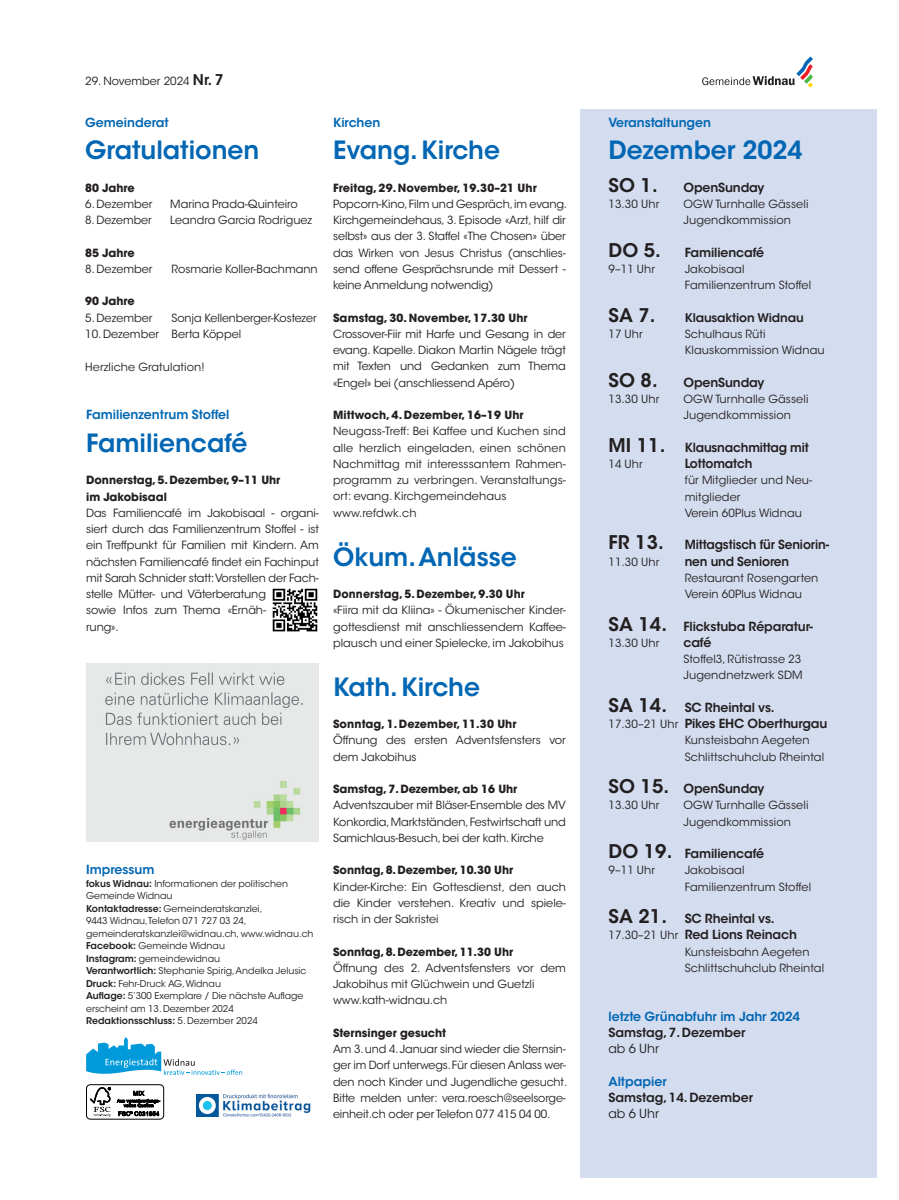
<style>
.page{position:relative;width:899px;height:1200px;background:#fff}
.page>*{position:absolute;margin:0;border:0;box-sizing:border-box;transform-origin:0 0}
.t1{font:600 25px "ITC Avant Garde Std";color:#0166b3}
.t2{font:600 18.75px "ITC Avant Garde Std";letter-spacing:.01em;color:#231f20}
.t3{font:600 12.5px/16.2px "ITC Avant Garde Std";letter-spacing:-.01em;color:#231f20}
.t4{font:600 12.5px "ITC Avant Garde Std";color:#0166b3}
.t5{font:12.5px "ITC Avant Garde Std";color:#231f20}
.t6{font:600 11.88px "ITC Avant Garde Std";letter-spacing:-.01em;color:#231f20}
.t7{font:11.25px/16.2px "ITC Avant Garde Std";color:#231f20}
.t8{font:700 11.25px/16.2px "ITC Avant Garde Std";color:#231f20}
.t9{font:9.38px/12.5px "ITC Avant Garde Std";color:#231f20}
.s1{font-weight:600;font-size:14.75px}
.s2{font-weight:600}
.s3{font-size:18.75px}
.s4{font-weight:400;font-size:11.25px}
</style>
<div class="page">
<svg style="left:702px;top:56px;width:111px;height:32px"></svg>
<svg style="left:86px;top:1037px;width:156px;height:38px"></svg>
<div style="left:580px;top:109px;width:296px;height:1068px;background:#d4ddef"></div>
<div style="left:86px;top:1084px;width:78px;height:35px;border:1px solid #000;border-radius:4px"></div>
<svg style="left:90px;top:1087px;width:21px;height:29px"></svg>
<svg style="left:117px;top:1091px;width:43px;height:25px"></svg>
<img style="left:197px;top:1094px;width:114px;height:23px">
<img style="left:272px;top:588px;width:46px;height:44px">
<img style="left:86px;top:663px;width:233px;height:179px">
<p class="t7" style="left:85px;top:73px;width:140px">29. November 2024 <span class="s1">Nr. 7</span></p>
<p class="t4" style="left:85px;top:114px;width:85px">Gemeinderat</p>
<h1 class="t1" style="left:85px;top:134px;width:176px">Gratulationen</h1>
<p class="t8" style="left:85px;top:179px;width:51px">80 Jahre</p>
<p class="t7" style="left:85px;top:196px;width:69px">6. Dezember</p>
<p class="t7" style="left:170px;top:196px;width:129px">Marina Prada-Quinteiro</p>
<p class="t7" style="left:85px;top:212px;width:68px">8. Dezember</p>
<p class="t7" style="left:170px;top:212px;width:143px">Leandra Garcia Rodriguez</p>
<p class="t8" style="left:85px;top:244px;width:51px">85 Jahre</p>
<p class="t7" style="left:85px;top:261px;width:69px">8. Dezember</p>
<p class="t7" style="left:171px;top:261px;width:148px">Rosmarie Koller-Bachmann</p>
<p class="t8" style="left:85px;top:293px;width:51px">90 Jahre</p>
<p class="t7" style="left:85px;top:310px;width:69px">5. Dezember</p>
<p class="t7" style="left:171px;top:310px;width:147px">Sonja Kellenberger-Kostezer</p>
<p class="t7" style="left:85px;top:326px;width:157px">10. Dezember Berta Köppel</p>
<p class="t7" style="left:85px;top:358px;width:121px">Herzliche Gratulation!</p>
<p class="t4" style="left:86px;top:407px;width:145px">Familienzentrum Stoffel</p>
<h1 class="t1" style="left:86px;top:427px;width:163px">Familiencafé</h1>
<p class="t8" style="left:86px;top:472px;width:196px">Donnerstag, 5. Dezember, 9–11 Uhr im Jakobisaal</p>
<p class="t7" style="left:86px;top:505px;width:234px">Das Familiencafé im Jakobisaal - organi&shy;siert durch das Familienzentrum Stoffel - ist ein Treffpunkt für Familien mit Kindern. Am nächsten Familiencafé findet ein Fachinput mit Sarah Schnider statt: Vorstellen der Fach&shy;stelle Mütter- und Väterberatung<br>sowie Infos zum Thema «Ernäh-<br>rung».</p>
<p class="t4" style="left:86px;top:862px;width:70px">Impressum</p>
<p class="t9" style="left:86px;top:877px;width:229px"><span class="s2">fokus Widnau:</span> Informationen der politischen Gemeinde Widnau<br><span class="s2">Kontaktadresse:</span> Gemeinderatskanzlei,<br>9443 Widnau,Telefon 071 727 03 24, gemeinderatskanzlei@widnau.ch, www.widnau.ch <span class="s2">Facebook:</span> Gemeinde Widnau<br><span class="s2">Instagram:</span> gemeindewidnau<br><span class="s2">Verantwortlich:</span> Stephanie Spirig, Andelka Jelusic <span class="s2">Druck:</span> Fehr-Druck AG, Widnau<br><span class="s2">Auflage:</span> 5’300 Exemplare / Die nächste Auflage erscheint am 13. Dezember 2024<br><span class="s2">Redaktionsschluss:</span> 5. Dezember 2024</p>
<p class="t4" style="left:333px;top:114px;width:49px">Kirchen</p>
<h1 class="t1" style="left:333px;top:134px;width:168px">Evang. Kirche</h1>
<p class="t8" style="left:333px;top:179px;width:205px">Freitag, 29. November, 19.30–21 Uhr</p>
<p class="t7" style="left:333px;top:196px;width:235px;text-align:justify">Popcorn-Kino, Film und Gespräch, im evang.<br>Kirchgemeindehaus, 3. Episode «Arzt, hilf dir selbst» aus der 3. Staffel «The Chosen» über das Wirken von Jesus Christus (anschlies&shy;send offene Gesprächsrunde mit Dessert - keine Anmeldung notwendig)</p>
<p class="t8" style="left:333px;top:309px;width:196px">Samstag, 30. November, 17.30 Uhr</p>
<p class="t7" style="left:333px;top:326px;width:234px;text-align:justify">Crossover-Fiir mit Harfe und Gesang in der evang. Kapelle. Diakon Martin Nägele trägt mit Texten und Gedanken zum Thema «Engel» bei (anschliessend Apéro)</p>
<p class="t8" style="left:333px;top:407px;width:192px">Mittwoch, 4. Dezember, 16–19 Uhr</p>
<p class="t7" style="left:333px;top:423px;width:234px">Neugass-Treff: Bei Kaffee und Kuchen sind alle herzlich eingeladen, einen schönen Nachmittag mit interesssantem Rahmen&shy;programm zu verbringen. Veranstaltungs&shy;ort: evang. Kirchgemeindehaus www.refdwk.ch</p>
<h1 class="t1" style="left:333px;top:540px;width:185px">Ökum. Anlässe</h1>
<p class="t8" style="left:333px;top:586px;width:193px">Donnerstag, 5. Dezember, 9.30 Uhr</p>
<p class="t7" style="left:333px;top:602px;width:234px;text-align:justify">«Fiira mit da Kliina» - Ökumenischer Kinder&shy;gottesdienst mit anschliessendem Kaffee&shy;plausch und einer Spielecke, im Jakobihus</p>
<h1 class="t1" style="left:333px;top:670px;width:148px">Kath. Kirche</h1>
<p class="t8" style="left:333px;top:716px;width:185px">Sonntag, 1. Dezember, 11.30 Uhr</p>
<p class="t7" style="left:333px;top:732px;width:234px">Öffnung des ersten Adventsfensters vor dem Jakobihus</p>
<p class="t8" style="left:333px;top:781px;width:186px">Samstag, 7. Dezember, ab 16 Uhr</p>
<p class="t7" style="left:333px;top:797px;width:234px;text-align:justify">Adventszauber mit Bläser-Ensemble des MV Konkordia, Marktständen, Festwirtschaft und Samichlaus-Besuch, bei der kath. Kirche</p>
<p class="t8" style="left:333px;top:862px;width:182px">Sonntag, 8. Dezember, 10.30 Uhr</p>
<p class="t7" style="left:333px;top:878px;width:234px;text-align:justify">Kinder-Kirche: Ein Gottesdienst, den auch die Kinder verstehen. Kreativ und spiele&shy;risch in der Sakristei</p>
<p class="t8" style="left:333px;top:943px;width:182px">Sonntag, 8. Dezember, 11.30 Uhr</p>
<p class="t7" style="left:333px;top:960px;width:234px">Öffnung des 2. Adventsfensters vor dem<br>Jakobihus mit Glüchwein und Guetzli www.kath-widnau.ch</p>
<p class="t8" style="left:333px;top:1024px;width:114px">Sternsinger gesucht</p>
<p class="t7" style="left:333px;top:1041px;width:235px;text-align:justify">Am 3. und 4. Januar sind wieder die Sternsin&shy;ger im Dorf unterwegs. Für diesen Anlass wer&shy;den noch Kinder und Jugendliche gesucht.<br>Bitte melden unter: vera.roesch@seelsorge&shy;einheit.ch oder per Telefon 077 415 04 00.</p>
<p class="t4" style="left:608px;top:114px;width:104px">Veranstaltungen</p>
<h1 class="t1" style="left:608px;top:134px;width:196px">Dezember 2024</h1>
<h2 class="t2" style="left:608px;top:173px;width:51px">SO 1.</h2>
<p class="t3" style="left:683px;top:179px;width:82px">OpenSunday</p>
<p class="t7" style="left:608px;top:196px;width:52px">13.30 Uhr</p>
<p class="t7" style="left:683px;top:196px;width:126px">OGW Turnhalle Gässeli<br>Jugendkommission</p>
<h2 class="t2" style="left:608px;top:238px;width:54px">DO 5.</h2>
<p class="t3" style="left:684px;top:244px;width:81px">Familiencafé</p>
<p class="t7" style="left:608px;top:261px;width:48px">9–11 Uhr</p>
<p class="t7" style="left:684px;top:261px;width:128px">Jakobisaal<br>Familienzentrum Stoffel</p>
<h2 class="t2" style="left:608px;top:303px;width:49px">SA 7.</h2>
<p class="t6" style="left:684px;top:310px;width:120px">Klausaktion Widnau</p>
<p class="t7" style="left:608px;top:326px;width:36px">17 Uhr</p>
<p class="t7" style="left:684px;top:326px;width:141px">Schulhaus Rüti<br>Klauskommission Widnau</p>
<h2 class="t2" style="left:608px;top:368px;width:51px">SO 8.</h2>
<p class="t3" style="left:683px;top:374px;width:82px">OpenSunday</p>
<p class="t7" style="left:608px;top:391px;width:52px">13.30 Uhr</p>
<p class="t7" style="left:683px;top:391px;width:126px">OGW Turnhalle Gässeli<br>Jugendkommission</p>
<p class="t3" style="left:608px;top:439px;width:202px"><span class="s3">MI 11.</span> Klausnachmittag mit</p>
<p class="t7" style="left:608px;top:456px;width:36px">14 Uhr</p>
<p class="t3" style="left:684px;top:455px;width:69px">Lottomatch</p>
<p class="t7" style="left:684px;top:472px;width:129px">für Mitglieder und Neu&shy;mitglieder<br>Verein 60Plus Widnau</p>
<p class="t3" style="left:608px;top:536px;width:222px"><span class="s3">FR 13.</span> Mittagstisch für Seniorin-</p>
<p class="t7" style="left:608px;top:553px;width:52px">11.30 Uhr</p>
<p class="t3" style="left:684px;top:553px;width:106px">nen und Senioren</p>
<p class="t7" style="left:684px;top:570px;width:135px">Restaurant Rosengarten<br>Verein 60Plus Widnau</p>
<p class="t3" style="left:608px;top:618px;width:206px"><span class="s3">SA 14.</span> Flickstuba Réparatur-</p>
<p class="t7" style="left:608px;top:635px;width:52px">13.30 Uhr</p>
<p class="t3" style="left:683px;top:634px;width:29px">café</p>
<p class="t7" style="left:683px;top:651px;width:121px">Stoffel3, Rütistrasse 23<br>Jugendnetzwerk SDM</p>
<p class="t3" style="left:608px;top:699px;width:220px"><span class="s3">SA 14.</span> SC Rheintal vs.<br><span class="s4">17.30–21 Uhr</span> Pikes EHC Oberthurgau</p>
<p class="t7" style="left:684px;top:732px;width:141px">Kunsteisbahn Aegeten<br>Schlittschuhclub Rheintal</p>
<p class="t3" style="left:608px;top:780px;width:157px"><span class="s3">SO 15.</span> OpenSunday</p>
<p class="t7" style="left:608px;top:797px;width:52px">13.30 Uhr</p>
<p class="t7" style="left:683px;top:797px;width:126px">OGW Turnhalle Gässeli<br>Jugendkommission</p>
<p class="t3" style="left:608px;top:845px;width:157px"><span class="s3">DO 19.</span> Familiencafé</p>
<p class="t7" style="left:608px;top:862px;width:48px">9–11 Uhr</p>
<p class="t7" style="left:684px;top:862px;width:128px">Jakobisaal<br>Familienzentrum Stoffel</p>
<p class="t3" style="left:608px;top:910px;width:190px"><span class="s3">SA 21.</span> SC Rheintal vs.<br><span class="s4">17.30–21 Uhr</span> Red Lions Reinach</p>
<p class="t7" style="left:684px;top:943px;width:141px">Kunsteisbahn Aegeten<br>Schlittschuhclub Rheintal</p>
<p class="t4" style="left:608px;top:1008px;width:193px">letzte Grünabfuhr im Jahr 2024</p>
<p class="t3" style="left:608px;top:1024px;width:139px">Samstag, 7. Dezember</p>
<p class="t5" style="left:608px;top:1041px;width:52px">ab 6 Uhr</p>
<p class="t4" style="left:608px;top:1073px;width:60px">Altpapier</p>
<p class="t3" style="left:608px;top:1089px;width:146px">Samstag, 14. Dezember</p>
<p class="t5" style="left:608px;top:1106px;width:52px">ab 6 Uhr</p>
</div>
